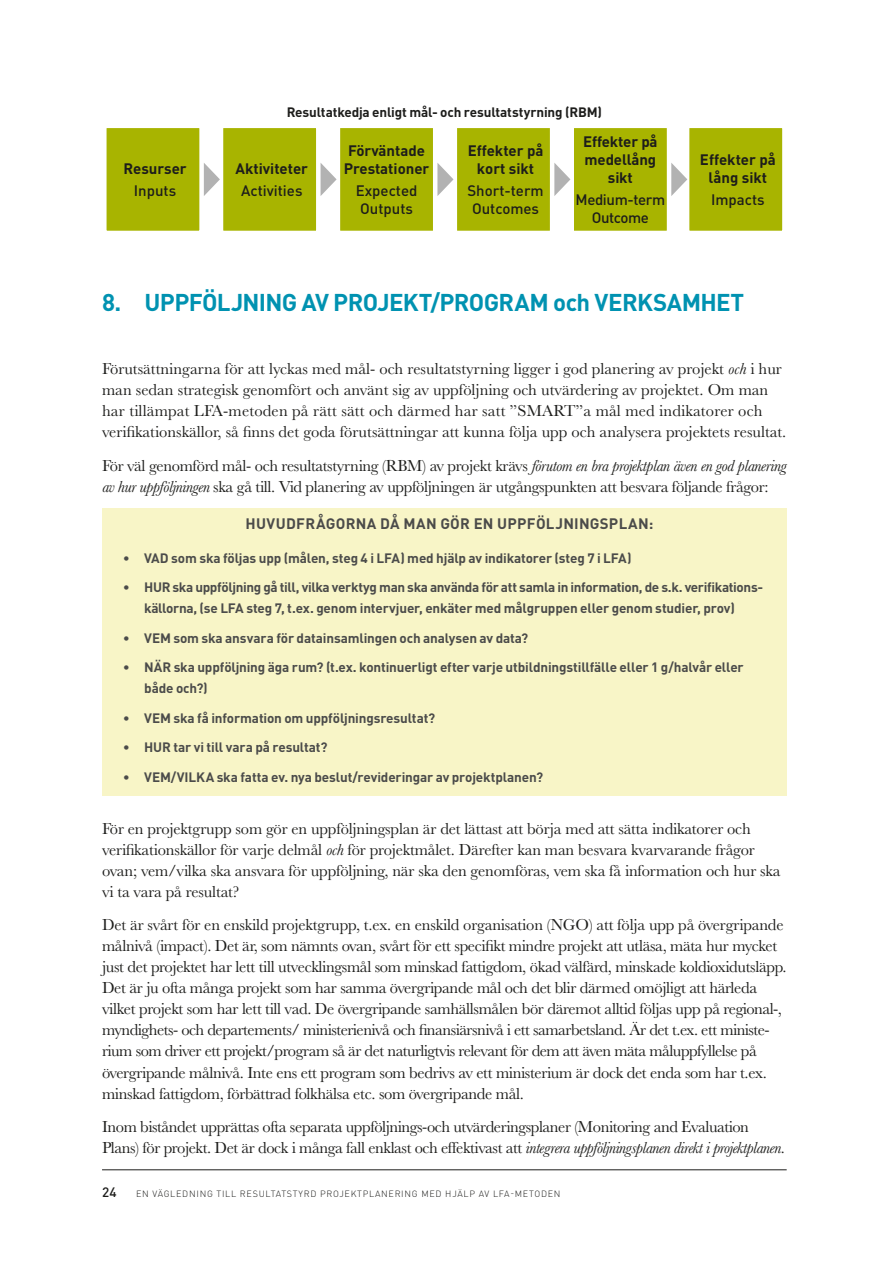
<style>
.page{position:relative;width:893px;height:1263px;background:#fff}
.page>*{position:absolute;margin:0;border:0;box-sizing:border-box;transform-origin:0 0}
.t1{font:700 24px "DIN Pro";letter-spacing:-.03em;color:#0092b1}
.t2{font:16.5px/21px "Baskerville MT Std";letter-spacing:-.02em;color:#1d1d1b}
.t3{font:16.5px/21px "Baskerville MT Std";color:#1d1d1b}
.t4{font:700 15px/18px "DIN Pro";color:#1d1d1b;text-align:center}
.t5{font:500 15px/18px "DIN Pro";color:#1d1d1b}
.t6{font:700 15px "DIN Pro";letter-spacing:.02em;color:#4b4b4a}
.t7{font:500 15px/18px "DIN Pro";letter-spacing:-.025em;color:#1d1d1b;text-align:center}
.t8{font:700 13.5px/21px "DIN Pro";letter-spacing:-.015em;color:#4b4b4a;text-align:center}
.t9{font:700 13.5px "DIN Pro";letter-spacing:-.01em;color:#1d1d1b}
.t10{font:500 13.5px "DIN Pro";color:#1d1d1b}
.t11{font:300 9px "DIN Pro";letter-spacing:.08em;color:#1d1d1b}
.s1{font-style:italic}
.s2{font-weight:400}
</style>
<div class="page">
<hr style="left:102px;top:1169px;width:685px;height:1px;background:#1d1d1b">
<div style="left:102px;top:508px;width:685px;height:287px;background:#f8f5c7"></div>
<div style="left:104px;top:126px;width:98px;height:107px;background:#a8b400"></div>
<div style="left:102px;top:124px;width:102px;height:111px;border:4px solid #fff"></div>
<div style="left:221px;top:126px;width:97px;height:107px;background:#a8b400"></div>
<div style="left:219px;top:124px;width:102px;height:111px;border:4px solid #fff"></div>
<div style="left:338px;top:126px;width:97px;height:107px;background:#a8b400"></div>
<div style="left:336px;top:124px;width:101px;height:111px;border:4px solid #fff"></div>
<div style="left:455px;top:126px;width:97px;height:107px;background:#a8b400"></div>
<div style="left:453px;top:124px;width:101px;height:111px;border:4px solid #fff"></div>
<div style="left:572px;top:126px;width:97px;height:107px;background:#a8b400"></div>
<div style="left:569px;top:124px;width:102px;height:111px;border:4px solid #fff"></div>
<div style="left:687px;top:126px;width:97px;height:107px;background:#a8b400"></div>
<div style="left:685px;top:124px;width:102px;height:111px;border:4px solid #fff"></div>
<svg style="left:321px;top:163px;width:16px;height:33px"></svg>
<svg style="left:437px;top:163px;width:16px;height:33px"></svg>
<svg style="left:554px;top:163px;width:16px;height:33px"></svg>
<svg style="left:671px;top:163px;width:16px;height:33px"></svg>
<svg style="left:204px;top:163px;width:16px;height:33px"></svg>
<p class="t4" style="left:123px;top:159px;width:65px">Resurser</p>
<p class="t5" style="left:134px;top:181px;width:44px">Inputs</p>
<p class="t9" style="left:287px;top:103px;width:317px">Resultatkedja enligt mål- och resultatstyrning (RBM)</p>
<p class="t4" style="left:235px;top:159px;width:74px">Aktiviteter</p>
<p class="t5" style="left:241px;top:181px;width:63px">Activities</p>
<p class="t4" style="left:344px;top:141px;width:87px;text-align:left">Förväntade<br>Prestationer</p>
<p class="t5" style="left:356px;top:181px;width:63px">Expected<br>Outputs</p>
<p class="t4" style="left:468px;top:141px;width:77px">Effekter på kort sikt</p>
<p class="t5" style="left:467px;top:181px;width:78px;text-align:center">Short-term<br>Outcomes</p>
<p class="t4" style="left:583px;top:132px;width:76px">Effekter på medellång sikt</p>
<p class="t7" style="left:575px;top:190px;width:91px">Medium-term<br>Outcome</p>
<p class="t4" style="left:700px;top:150px;width:77px">Effekter på lång sikt</p>
<p class="t5" style="left:711px;top:190px;width:55px">Impacts</p>
<h1 class="t1" style="left:102px;top:286px;width:643px">8. UPPFÖLJNING AV PROJEKT/PROGRAM och VERKSAMHET</h1>
<p class="t3" style="left:102px;top:358px;width:686px">Förutsättningarna för att lyckas med mål- och resultatstyrning ligger i god planering av projekt <span class="s1">och</span> i hur man sedan strategisk genomfört och använt sig av uppföljning och utvärdering av projektet. Om man har tillämpat LFA-metoden på rätt sätt och därmed har satt ”SMART”a mål med indikatorer och verifikationskällor, så finns det goda förutsättningar att kunna följa upp och analysera projektets resultat.</p>
<p class="t2" style="left:102px;top:455px;width:686px">För väl genomförd mål- och resultatstyrning (RBM) av projekt krävs <span class="s1">förutom en bra projektplan även en god planering av hur uppföljningen</span> ska gå till. Vid planering av uppföljningen är utgångspunkten att besvara följande frågor:</p>
<p class="t6" style="left:245px;top:513px;width:410px">HUVUDFRÅGORNA DÅ MAN GÖR EN UPPFÖLJNINGSPLAN:</p>
<p class="t8" style="left:123px;top:547px;width:510px"><span class="s2">•</span> VAD som ska följas upp (målen, steg 4 i LFA) med hjälp av indikatorer (steg 7 i LFA)</p>
<p class="t8" style="left:123px;top:576px;width:642px"><span class="s2">•</span> HUR ska uppföljning gå till, vilka verktyg man ska använda för att samla in information, de s.k. verifikations&shy;källorna, (se LFA steg 7, t.ex. genom intervjuer, enkäter med målgruppen eller genom studier, prov)</p>
<p class="t8" style="left:123px;top:627px;width:407px"><span class="s2">•</span> VEM som ska ansvara för datainsamlingen och analysen av data?</p>
<p class="t8" style="left:144px;top:656px;width:601px;text-align:left;text-indent:-21px"><span class="s2">•</span> NÄR ska uppföljning äga rum? (t.ex. kontinuerligt efter varje utbildningstillfälle eller 1 g/halvår eller både och?)</p>
<p class="t8" style="left:123px;top:707px;width:314px"><span class="s2">•</span> VEM ska få information om uppföljningsresultat?</p>
<p class="t8" style="left:123px;top:736px;width:206px"><span class="s2">•</span> HUR tar vi till vara på resultat?</p>
<p class="t8" style="left:123px;top:766px;width:422px"><span class="s2">•</span> VEM/VILKA ska fatta ev. nya beslut/revideringar av projektplanen?</p>
<p class="t2" style="left:102px;top:818px;width:680px">För en projektgrupp som gör en uppföljningsplan är det lättast att börja med att sätta indikatorer och verifikationskällor för varje delmål <span class="s1">och</span> för projektmålet. Därefter kan man besvara kvarvarande frågor ovan; vem/vilka ska ansvara för uppföljning, när ska den genomföras, vem ska få information och hur ska vi ta vara på resultat?</p>
<p class="t2" style="left:102px;top:914px;width:686px">Det är svårt för en enskild projektgrupp, t.ex. en enskild organisation (NGO) att följa upp på övergripande målnivå (impact). Det är, som nämnts ovan, svårt för ett specifikt mindre projekt att utläsa, mäta hur mycket just det projektet har lett till utvecklingsmål som minskad fattigdom, ökad välfärd, minskade koldioxidutsläpp.<br>Det är ju ofta många projekt som har samma övergripande mål och det blir därmed omöjligt att härleda vilket projekt som har lett till vad. De övergripande samhällsmålen bör däremot alltid följas upp på regional-, myndighets- och departements/ ministerienivå och finansiärsnivå i ett samarbetsland. Är det t.ex. ett ministe&shy;rium som driver ett projekt/program så är det naturligtvis relevant för dem att även mäta måluppfyllelse på övergripande målnivå. Inte ens ett program som bedrivs av ett ministerium är dock det enda som har t.ex. minskad fattigdom, förbättrad folkhälsa etc. som övergripande mål.</p>
<p class="t2" style="left:102px;top:1116px;width:684px">Inom biståndet upprättas ofta separata uppföljnings-och utvärderingsplaner (Monitoring and Evaluation<br>Plans) för projekt. Det är dock i många fall enklast och effektivast att <span class="s1">integrera uppföljningsplanen direkt i projektplanen.</span></p>
<p class="t10" style="left:102px;top:1183px;width:16px">24</p>
<p class="t11" style="left:136px;top:1187px;width:426px">EN VÄGLEDNING TILL RESULTATSTYRD PROJEKTPLANERING MED HJÄLP AV LFA-METODEN</p>
</div>
